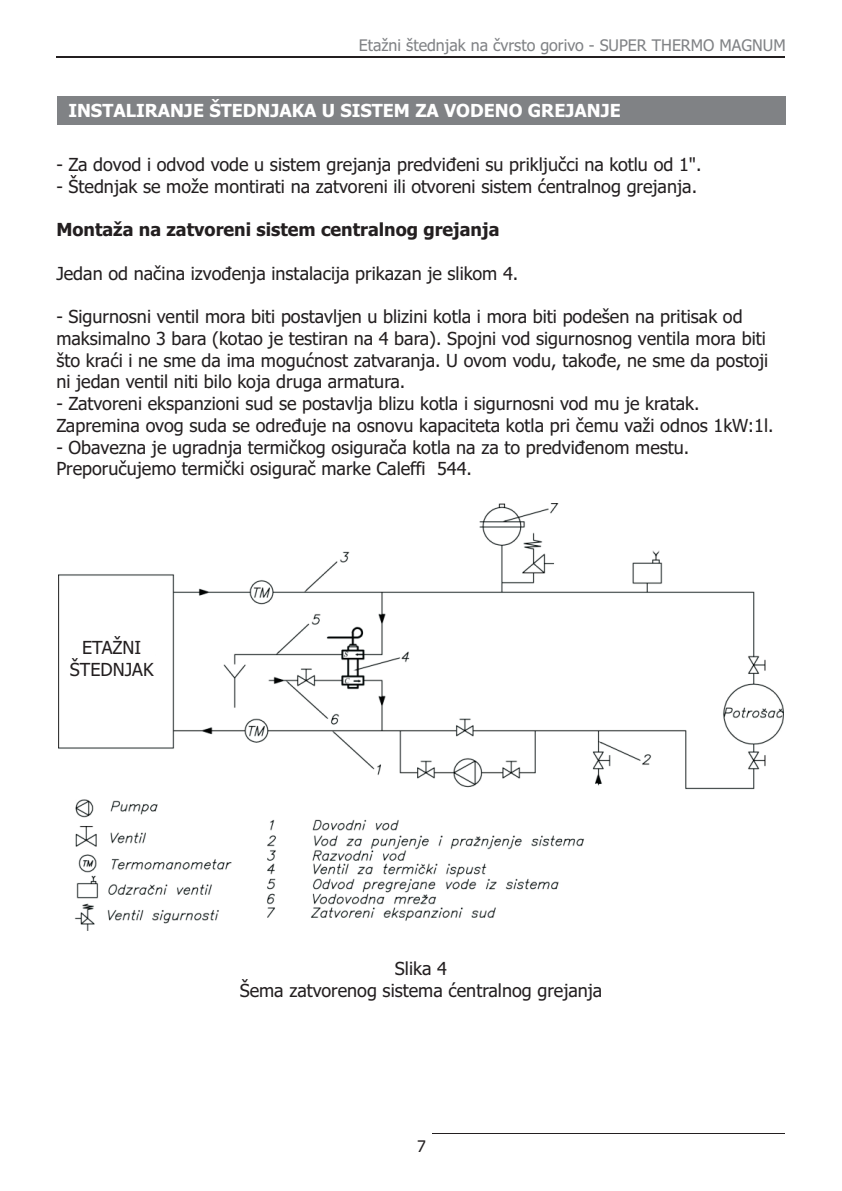
<style>
.page{position:relative;width:842px;height:1191px;background:#fff}
.page>*{position:absolute;margin:0;border:0;box-sizing:border-box;transform-origin:0 0}
.t1{font:18px/21.8px "Tahoma";color:#231f20}
.t2{font:700 18px "Tahoma";color:#fff}
.t3{font:700 18px "Tahoma";color:#231f20}
.t4{font:16px "Tahoma";color:#808285}
.t5{font:16px "Tahoma";color:#231f20}
</style>
<div class="page">
<hr style="left:57px;top:57px;width:728px;height:1px;background:#231f20">
<hr style="left:432px;top:1133px;width:353px;height:1px;background:#231f20">
<div style="left:57px;top:96px;width:729px;height:29px;background:#808285"></div>
<img style="left:58px;top:504px;width:726px;height:426px">
<div style="left:69px;top:633px;width:85px;height:45px;background:#fff"></div>
<p class="t4" style="left:359px;top:39px;width:428px">Etažni štednjak na èvrsto gorivo - SUPER THERMO MAGNUM</p>
<p class="t2" style="left:68px;top:103px;width:554px">INSTALIRANJE ŠTEDNJAKA U SISTEM ZA VODENO GREJANJE</p>
<p class="t1" style="left:56px;top:155px;width:647px">- Za dovod i odvod vode u sistem grejanja predviðeni su prikljuèci na kotlu od 1".</p>
<p class="t1" style="left:56px;top:177px;width:642px">- Štednjak se može montirati na zatvoreni ili otvoreni sistem centralnog grejanja.</p>
<p class="t3" style="left:56px;top:222px;width:445px">Montaža na zatvoreni sistem centralnog grejanja</p>
<p class="t1" style="left:56px;top:264px;width:463px">Jedan od naèina izvoðenja instalacija prikazan je slikom 4.</p>
<p class="t1" style="left:56px;top:307px;width:714px">- Sigurnosni ventil mora biti postavljen u blizini kotla i mora biti podešen na pritisak od maksimalno 3 bara (kotao je testiran na 4 bara). Spojni vod sigurnosnog ventila mora biti što kraæi i ne sme da ima moguænost zatvaranja. U ovom vodu, takoðe, ne sme da postoji ni jedan ventil niti bilo koja druga armatura.</p>
<p class="t1" style="left:56px;top:394px;width:719px">- Zatvoreni ekspanzioni sud se postavlja blizu kotla i sigurnosni vod mu je kratak.<br>Zapremina ovog suda se odreðuje na osnovu kapaciteta kotla pri èemu važi odnos 1kW:1l.</p>
<p class="t1" style="left:56px;top:438px;width:634px">- Obavezna je ugradnja termièkog osiguraèa kotla na za to predviðenom mestu.<br>Preporuèujemo termièki osiguraè marke Caleffi 544.</p>
<p class="t1" style="left:70px;top:638px;width:85px;text-align:center">ETAŽNI<br>ŠTEDNJAK</p>
<p class="t1" style="left:240px;top:959px;width:364px;text-align:center">Slika 4<br>Šema zatvorenog sistema centralnog grejanja</p>
<p class="t5" style="left:417px;top:1139px;width:10px">7</p>
</div>
